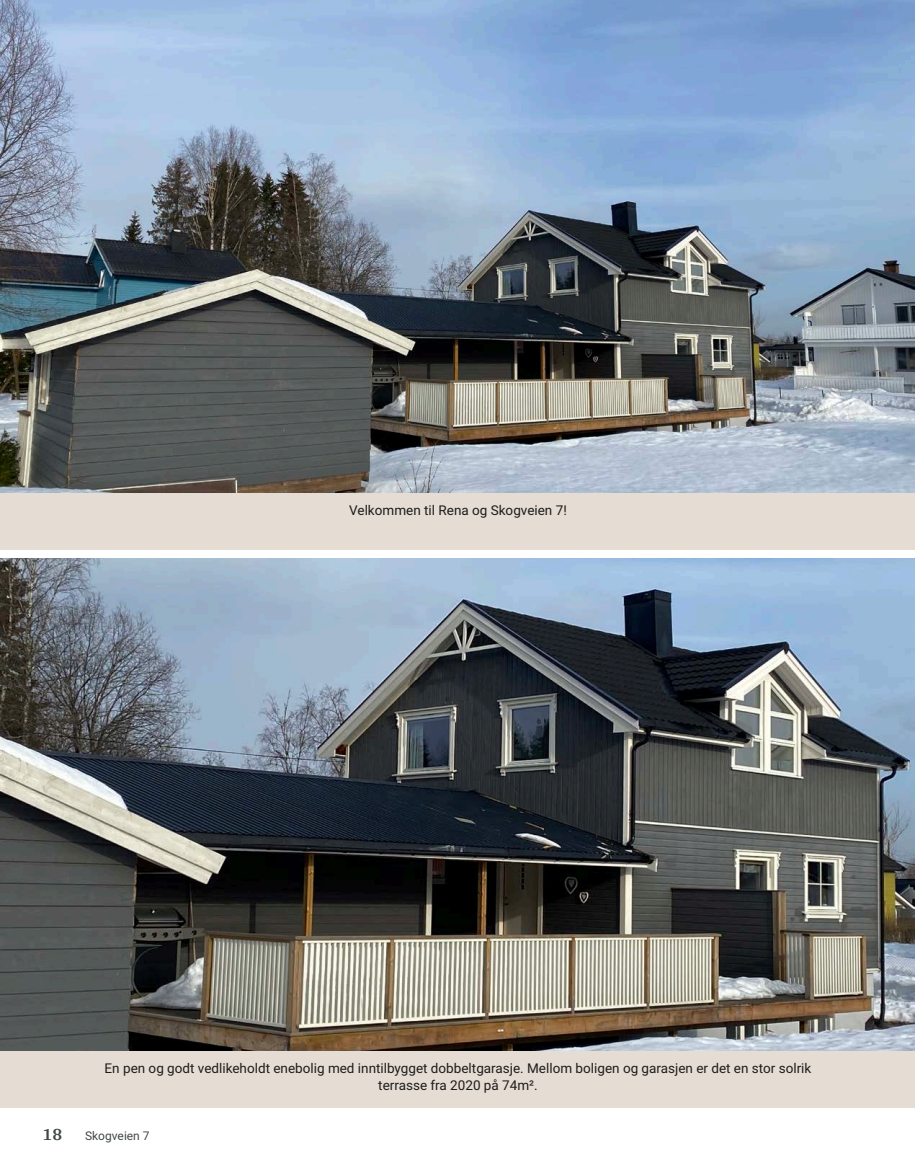
<style>
.page{position:relative;width:915px;height:1172px;background:#fff}
.page>*{position:absolute;margin:0;border:0;box-sizing:border-box;transform-origin:0 0}
.t1{font:700 18px "Arya";color:#414749}
.t2{font:13.5px/16.5px "Roboto Vitec";color:#1d1d1b;text-align:center}
.t3{font:12px "Roboto Vitec";color:#414749}
</style>
<div class="page">
<div style="left:0;top:492px;width:914px;height:58px;background:#e5dcd4"></div>
<div style="left:0;top:1050px;width:914px;height:58px;background:#e5dcd4"></div>
<img style="left:0;top:0;width:914px;height:492px">
<img style="left:0;top:558px;width:914px;height:492px">
<p class="t2" style="left:349px;top:501px;width:219px">Velkommen til Rena og Skogveien 7!</p>
<p class="t2" style="left:105px;top:1060px;width:708px">En pen og godt vedlikeholdt enebolig med inntilbygget dobbeltgarasje. Mellom boligen og garasjen er det en stor solrik terrasse fra 2020 på 74m².</p>
<h1 class="t1" style="left:43px;top:1123px;width:21px">18</h1>
<p class="t3" style="left:85px;top:1127px;width:66px">Skogveien 7</p>
</div>
